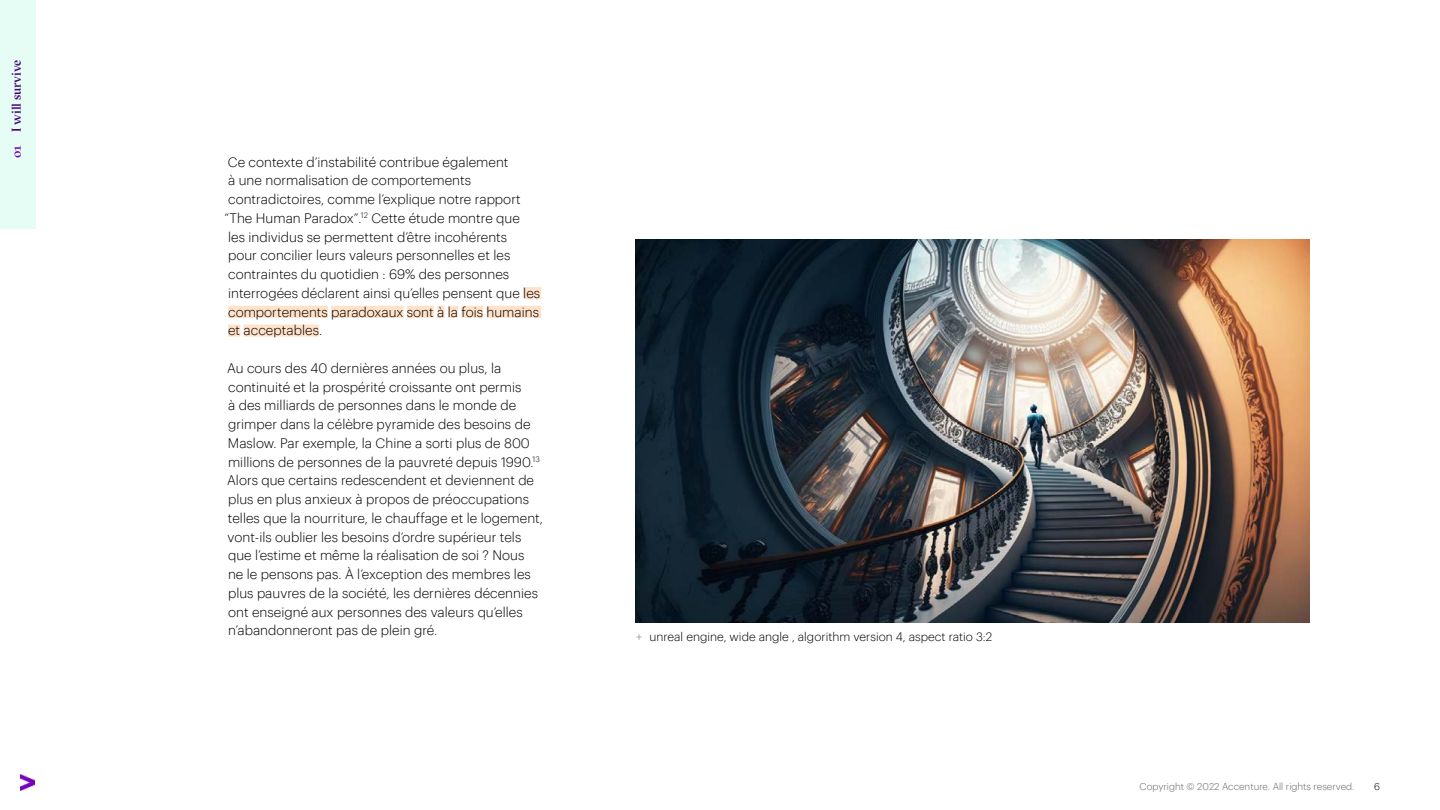
<style>
.page{position:relative;width:1440px;height:810px;background:#fff}
.page>*{position:absolute;margin:0;border:0;box-sizing:border-box;transform-origin:0 0}
.t1{font:300 13.5px/18.8px "Graphik";color:#000}
.t2{font:500 12.75px "GT Sectra Fine";letter-spacing:-.005em;color:#460073}
.t3{font:300 12px "Graphik";color:#000}
.t4{font:300 9.75px "Graphik";color:#666}
.t5{font:300 9.75px "Graphik";color:#000}
.s1{color:#7500c0}
.s2{color:#808080}
</style>
<div class="page">
<div style="left:0;top:0;width:35px;height:229px;background:#e6fdf6"></div>
<img style="left:20px;top:775px;width:15px;height:15px">
<img style="left:636px;top:240px;width:674px;height:382px">
<div style="left:523px;top:287px;width:18px;height:12px;background:#ffe2c9"></div>
<div style="left:228px;top:306px;width:100px;height:12px;background:#ffe2c9"></div>
<div style="left:331px;top:306px;width:73px;height:12px;background:#ffe2c9"></div>
<div style="left:407px;top:306px;width:27px;height:12px;background:#ffe2c9"></div>
<div style="left:437px;top:306px;width:7px;height:12px;background:#ffe2c9"></div>
<div style="left:448px;top:306px;width:10px;height:12px;background:#ffe2c9"></div>
<div style="left:461px;top:306px;width:22px;height:12px;background:#ffe2c9"></div>
<div style="left:486px;top:306px;width:55px;height:12px;background:#ffe2c9"></div>
<div style="left:228px;top:325px;width:12px;height:12px;background:#ffe2c9"></div>
<div style="left:244px;top:325px;width:75px;height:12px;background:#ffe2c9"></div>
<p class="t2" style="left:9px;top:158px;width:99px;rotate:-90deg"><span class="s1">01</span> I will survive</p>
<p class="t1" style="left:225px;top:151px;width:317px">Ce contexte d’instabilité contribue également<br>à une normalisation de comportements contradictoires, comme l’explique notre rapport “The Human Paradox”.<sup>12</sup> Cette étude montre que les individus se permettent d’être incohérents<br>pour concilier leurs valeurs personnelles et les contraintes du quotidien : 69% des personnes interrogées déclarent ainsi qu’elles pensent que les comportements paradoxaux sont à la fois humains et acceptables.</p>
<p class="t1" style="left:227px;top:358px;width:318px">Au cours des 40 dernières années ou plus, la continuité et la prospérité croissante ont permis<br>à des milliards de personnes dans le monde de grimper dans la célèbre pyramide des besoins de Maslow. Par exemple, la Chine a sorti plus de 800 millions de personnes de la pauvreté depuis 1990.<sup>13<br></sup>Alors que certains redescendent et deviennent de plus en plus anxieux à propos de préoccupations telles que la nourriture, le chauffage et le logement, vont-ils oublier les besoins d’ordre supérieur tels que l’estime et même la réalisation de soi ? Nous<br>ne le pensons pas. À l’exception des membres les plus pauvres de la société, les dernières décennies ont enseigné aux personnes des valeurs qu’elles n’abandonneront pas de plein gré.</p>
<p class="t3" style="left:636px;top:628px;width:358px"><span class="s2">+</span> unreal engine, wide angle , algorithm version 4, aspect ratio 3:2</p>
<p class="t4" style="left:1140px;top:780px;width:216px">Copyright © 2022 Accenture. All rights reserved.</p>
<p class="t5" style="left:1374px;top:780px;width:7px">6</p>
</div>
